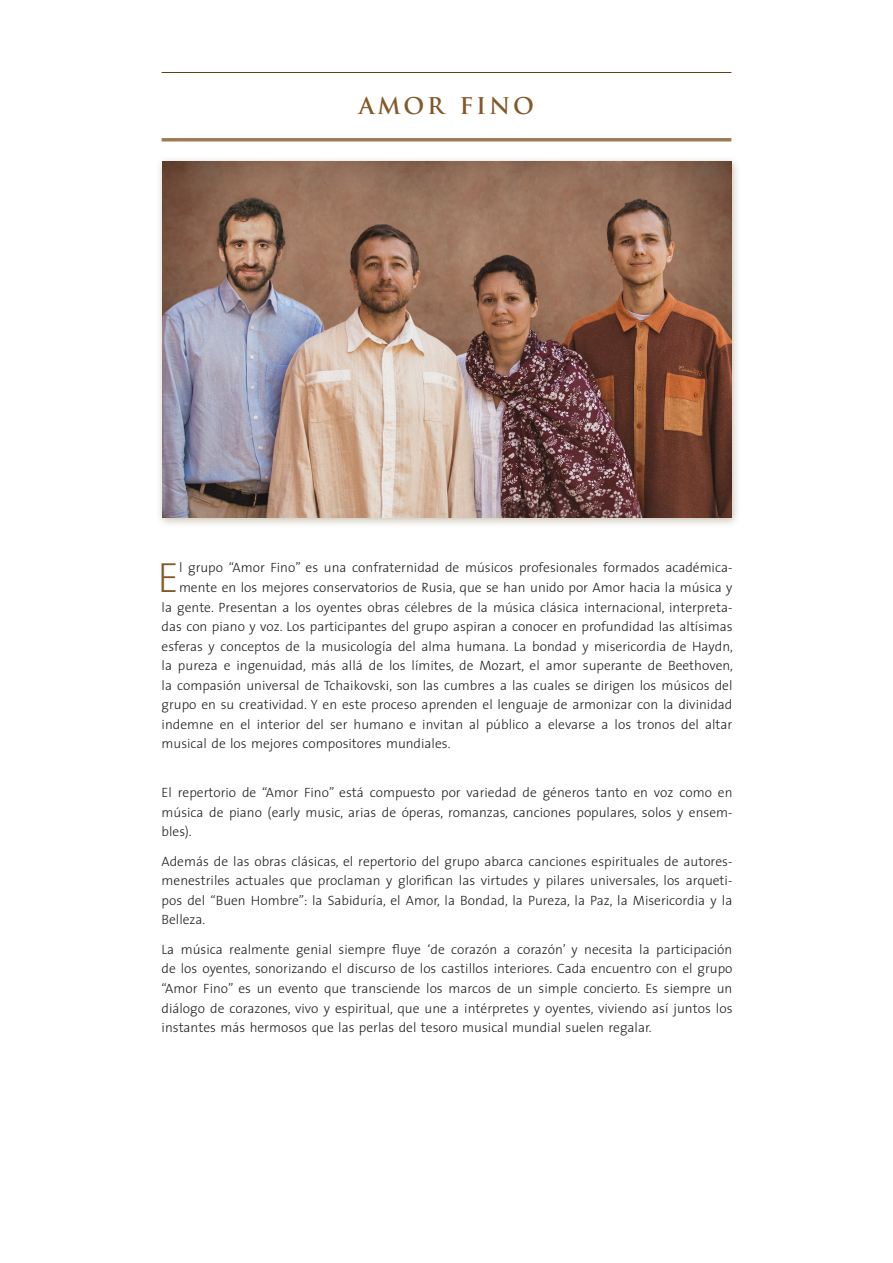
<style>
.page{position:relative;width:893px;height:1263px;background:#fff}
.page>*{position:absolute;margin:0;border:0;box-sizing:border-box;transform-origin:0 0}
.inicio{font:200 42.45px "The Sans";color:#83592a}
.nombre{font:700 22.5px "Trajan Pro";letter-spacing:.12em;color:#83592a}
.inicio-2{font:300 13.5px "The Sans";color:#231f20}
.texto{font:300 13.5px/19.5px "The Sans";color:#231f20;text-align:justify}
.texto_espacio{font:300 13.5px/19.5px "The Sans";color:#231f20;text-align:justify}
</style>
<div class="page">
<div style="left:155px;top:155px;width:586px;height:373px;background:#5c450c;opacity:.32"></div>
<img style="left:162px;top:162px;width:569px;height:356px">
<hr style="left:162px;top:72px;width:569px;height:1px;background:#5c450c">
<hr style="left:162px;top:138px;width:569px;height:3px;background:#83592a">
<p class="nombre" style="left:359px;top:92px;width:177px">AMOR FINO</p>
<p class="inicio" style="left:157px;top:555px;width:23px">E</p>
<p class="inicio-2" style="left:179px;top:557px;width:555px">l grupo “Amor Fino” es una confraternidad de músicos profesionales formados académica-</p>
<p class="inicio-2" style="left:179px;top:576px;width:555px">mente en los mejores conservatorios de Rusia, que se han unido por Amor hacia la música y</p>
<p class="inicio-2" style="left:162px;top:596px;width:572px">la gente. Presentan a los oyentes obras célebres de la música clásica internacional, interpreta-</p>
<p class="inicio-2" style="left:162px;top:615px;width:572px">das con piano y voz. Los participantes del grupo aspiran a conocer en profundidad las altísimas</p>
<p class="inicio-2" style="left:162px;top:635px;width:573px">esferas y conceptos de la musicología del alma humana. La bondad y misericordia de Haydn,</p>
<p class="inicio-2" style="left:162px;top:654px;width:573px">la pureza e ingenuidad, más allá de los límites, de Mozart, el amor superante de Beethoven,</p>
<p class="inicio-2" style="left:162px;top:674px;width:572px">la compasión universal de Tchaikovski, son las cumbres a las cuales se dirigen los músicos del</p>
<p class="inicio-2" style="left:162px;top:694px;width:572px">grupo en su creatividad. Y en este proceso aprenden el lenguaje de armonizar con la divinidad</p>
<p class="inicio-2" style="left:162px;top:713px;width:572px">indemne en el interior del ser humano e invitan al público a elevarse a los tronos del altar</p>
<p class="inicio-2" style="left:162px;top:733px;width:290px">musical de los mejores compositores mundiales.</p>
<p class="texto_espacio" style="left:162px;top:782px;width:572px">El repertorio de “Amor Fino” está compuesto por variedad de géneros tanto en voz como en música de piano (early music, arias de óperas, romanzas, canciones populares, solos y ensem&shy;bles).</p>
<p class="texto" style="left:162px;top:851px;width:572px">Además de las obras clásicas, el repertorio del grupo abarca canciones espirituales de autores&shy;menestriles actuales que proclaman y glorifican las virtudes y pilares universales, los arqueti&shy;pos del “Buen Hombre”: la Sabiduría, el Amor, la Bondad, la Pureza, la Paz, la Misericordia y la Belleza.</p>
<p class="texto" style="left:162px;top:939px;width:572px">La música realmente genial siempre fluye ‘de corazón a corazón’ y necesita la participación de los oyentes, sonorizando el discurso de los castillos interiores. Cada encuentro con el grupo “Amor Fino” es un evento que transciende los marcos de un simple concierto. Es siempre un diálogo de corazones, vivo y espiritual, que une a intérpretes y oyentes, viviendo así juntos los instantes más hermosos que las perlas del tesoro musical mundial suelen regalar.</p>
</div>
